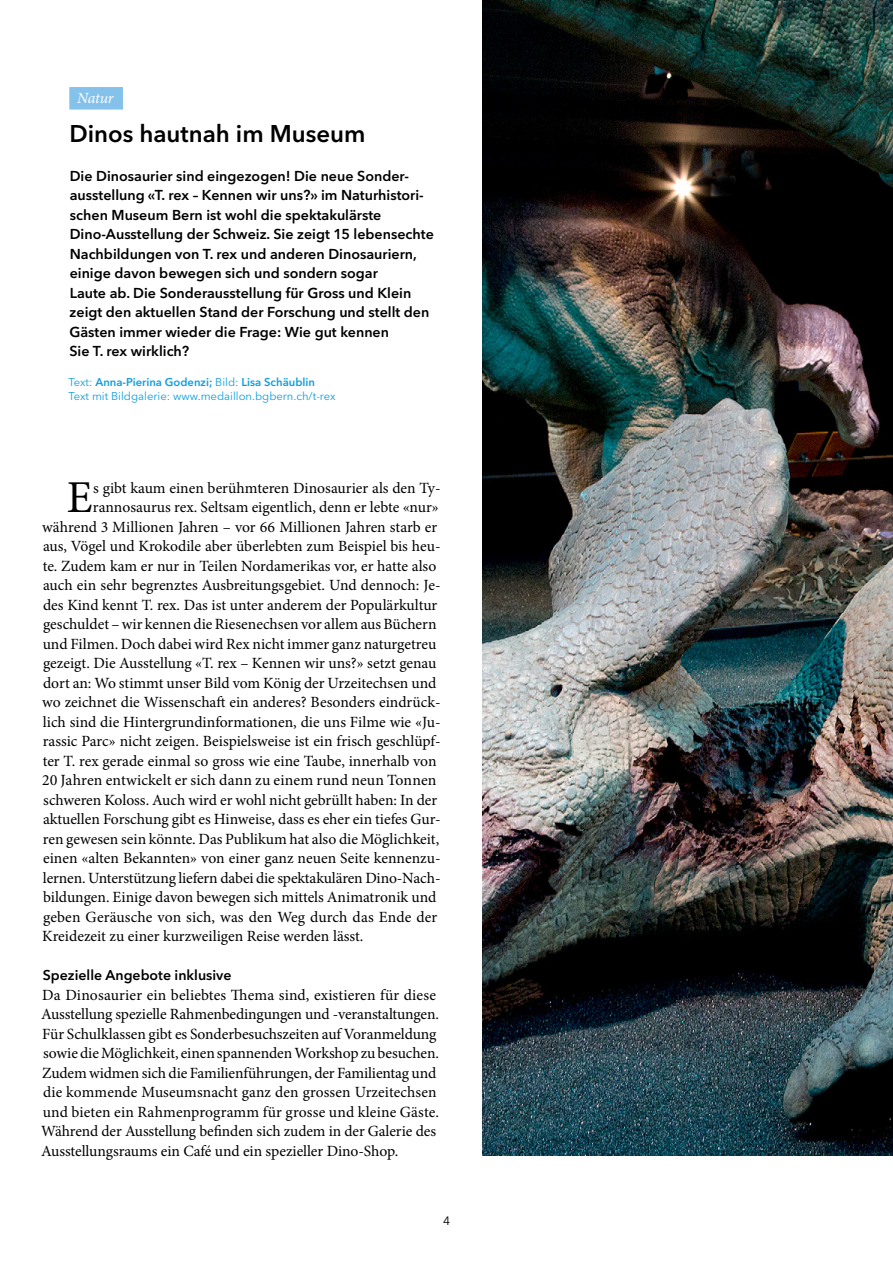
<style>
.page{position:relative;width:893px;height:1263px;background:#fff}
.page>*{position:absolute;margin:0;border:0;box-sizing:border-box;transform-origin:0 0}
.Grundtext_Initiale{font:45.6px "Minion Pro";color:#000}
.Titel_klein{font:600 24px "Avenir Next LT Pro";color:#000}
.Grundtext_Initiale-2{font:15.6px "Minion Pro";color:#000}
.Grundtext_oE{font:15.6px/19.5px "Minion Pro";letter-spacing:-.005em;color:#000}
.Rubrik{font:italic 15.6px "Minion Pro";letter-spacing:-.02em;color:#fff}
.Lead{font:600 14.25px/19.5px "Avenir Next LT Pro";color:#000}
.Untertitel{font:600 14.1px "Avenir Next LT Pro";color:#000}
.t1{font:12px "Avenir Next LT Pro";color:#000}
.Informationen{font:11.25px/14.7px "Avenir Next LT Pro";color:#109fdb}
.s1{font-weight:600}
</style>
<div class="page">
<img style="left:483px;top:0;width:410px;height:1156px">
<div style="left:69px;top:87px;width:54px;height:23px;background:#85c2eb"></div>
<p class="Rubrik" style="left:77px;top:87px;width:38px">Natur</p>
<p class="Titel_klein" style="left:69px;top:119px;width:298px">Dinos hautnah im Museum</p>
<p class="Lead" style="left:69px;top:166px;width:366px">Die Dinosaurier sind eingezogen! Die neue Sonder&shy;ausstellung «T. rex – Kennen wir uns?» im Naturhistori&shy;schen Museum Bern ist wohl die spektakulärste Dino-Ausstellung der Schweiz. Sie zeigt 15 lebensechte Nachbildungen von T. rex und anderen Dinosauriern, einige davon bewegen sich und sondern sogar<br>Laute ab. Die Sonderausstellung für Gross und Klein zeigt den aktuellen Stand der Forschung und stellt den Gästen immer wieder die Frage: Wie gut kennen<br>Sie T. rex wirklich?</p>
<p class="Informationen" style="left:68px;top:374px;width:269px">Text: <span class="s1">Anna-Pierina Godenzi;</span> Bild: <span class="s1">Lisa Schäublin<br></span>Text mit Bildgalerie: www.medaillon.bgbern.ch/t-rex</p>
<p class="Grundtext_Initiale" style="left:67px;top:467px;width:27px">E</p>
<p class="Grundtext_Initiale-2" style="left:93px;top:477px;width:349px">s gibt kaum einen berühmteren Dinosaurier als den Ty-</p>
<p class="Grundtext_Initiale-2" style="left:93px;top:497px;width:347px">rannosaurus rex. Seltsam eigentlich, denn er lebte «nur»</p>
<p class="Grundtext_Initiale-2" style="left:42px;top:516px;width:397px">während 3 Millionen Jahren – vor 66 Millionen Jahren starb er</p>
<p class="Grundtext_Initiale-2" style="left:43px;top:536px;width:399px">aus, Vögel und Krokodile aber überlebten zum Beispiel bis heu-</p>
<p class="Grundtext_Initiale-2" style="left:43px;top:555px;width:395px">te. Zudem kam er nur in Teilen Nordamerikas vor, er hatte also</p>
<p class="Grundtext_Initiale-2" style="left:43px;top:575px;width:399px">auch ein sehr begrenztes Ausbreitungsgebiet. Und dennoch: Je-</p>
<p class="Grundtext_Initiale-2" style="left:43px;top:594px;width:396px">des Kind kennt T. rex. Das ist unter anderem der Populärkultur</p>
<p class="Grundtext_Initiale-2" style="left:43px;top:614px;width:395px">geschuldet – wir kennen die Riesenechsen vor allem aus Büchern</p>
<p class="Grundtext_Initiale-2" style="left:43px;top:633px;width:395px">und Filmen. Doch dabei wird Rex nicht immer ganz naturgetreu</p>
<p class="Grundtext_Initiale-2" style="left:43px;top:653px;width:395px">gezeigt. Die Ausstellung «T. rex – Kennen wir uns?» setzt genau</p>
<p class="Grundtext_Initiale-2" style="left:43px;top:672px;width:395px">dort an: Wo stimmt unser Bild vom König der Urzeitechsen und</p>
<p class="Grundtext_Initiale-2" style="left:42px;top:692px;width:400px">wo zeichnet die Wissenschaft ein anderes? Besonders eindrück-</p>
<p class="Grundtext_Initiale-2" style="left:43px;top:711px;width:399px">lich sind die Hintergrundinformationen, die uns Filme wie «Ju-</p>
<p class="Grundtext_Initiale-2" style="left:43px;top:731px;width:399px">rassic Parc» nicht zeigen. Beispielsweise ist ein frisch geschlüpf-</p>
<p class="Grundtext_Initiale-2" style="left:43px;top:750px;width:395px">ter T. rex gerade einmal so gross wie eine Taube, innerhalb von</p>
<p class="Grundtext_Initiale-2" style="left:42px;top:770px;width:396px">20 Jahren entwickelt er sich dann zu einem rund neun Tonnen</p>
<p class="Grundtext_Initiale-2" style="left:43px;top:789px;width:396px">schweren Koloss. Auch wird er wohl nicht gebrüllt haben: In der</p>
<p class="Grundtext_Initiale-2" style="left:43px;top:809px;width:399px">aktuellen Forschung gibt es Hinweise, dass es eher ein tiefes Gur-</p>
<p class="Grundtext_Initiale-2" style="left:43px;top:828px;width:398px">ren gewesen sein könnte. Das Publikum hat also die Möglichkeit,</p>
<p class="Grundtext_Initiale-2" style="left:43px;top:848px;width:399px">einen «alten Bekannten» von einer ganz neuen Seite kennenzu-</p>
<p class="Grundtext_Initiale-2" style="left:43px;top:867px;width:399px">lernen. Unterstützung liefern dabei die spektakulären Dino-Nach-</p>
<p class="Grundtext_Initiale-2" style="left:43px;top:887px;width:395px">bildungen. Einige davon bewegen sich mittels Animatronik und</p>
<p class="Grundtext_Initiale-2" style="left:43px;top:906px;width:396px">geben Geräusche von sich, was den Weg durch das Ende der</p>
<p class="Grundtext_Initiale-2" style="left:42px;top:926px;width:323px">Kreidezeit zu einer kurzweiligen Reise werden lässt.</p>
<p class="Untertitel" style="left:43px;top:967px;width:190px">Spezielle Angebote inklusive</p>
<p class="Grundtext_oE" style="left:41px;top:985px;width:399px">Da Dinosaurier ein beliebtes Thema sind, existieren für diese Ausstellung spezielle Rahmenbedingungen und -veranstaltungen.<br>Für Schulklassen gibt es Sonderbesuchszeiten auf Voranmeldung sowie die Möglichkeit, einen spannenden Workshop zu besuchen.<br>Zudem widmen sich die Familienführungen, der Familientag und die kommende Museumsnacht ganz den grossen Urzeitechsen und bieten ein Rahmenprogramm für grosse und kleine Gäste.<br>Während der Ausstellung befinden sich zudem in der Galerie des Ausstellungsraums ein Café und ein spezieller Dino-Shop.</p>
<p class="t1" style="left:443px;top:1214px;width:8px">4</p>
</div>
